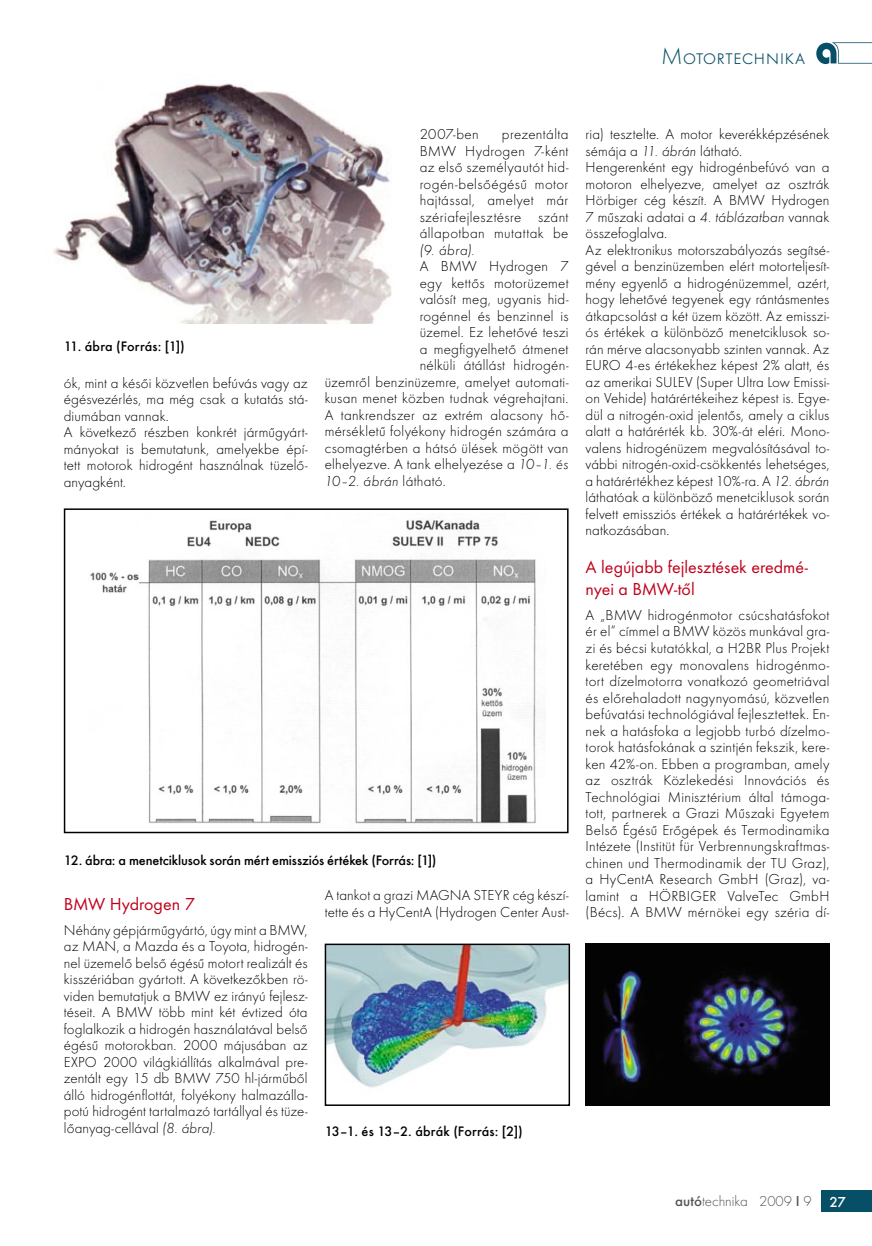
<style>
.page{position:relative;width:872px;height:1246px;background:#fff}
.page>*{position:absolute;margin:0;border:0;box-sizing:border-box;transform-origin:0 0}
.t1{font:300 24px "Futura TOT";color:#074e67}
.t2{font:18px/21.6px "Futura TOT Boo";color:#c0001b}
.t3{font:300 15px/16.5px "Futura TOT";letter-spacing:.005em;color:#000}
.t4{font:300 15px "Futura TOT";letter-spacing:.025em;color:#000}
.t5{font:italic 300 15px "Futura TOT";letter-spacing:.02em;color:#000}
.t6{font:300 15px "Futura TOT";color:#535353}
.t7{font:500 14.25px "Futura TOT";letter-spacing:-.005em;color:#000}
.s1{font-style:italic}
.s2{font-style:normal}
.s3{font-weight:500}
.s4{font-weight:500;color:#fff}
</style>
<div class="page">
<div style="left:821px;top:1191px;width:51px;height:21px;background:#074e67"></div>
<svg style="left:816px;top:42px;width:56px;height:22px"></svg>
<img style="left:53px;top:83px;width:339px;height:241px">
<img style="left:90px;top:520px;width:448px;height:304px">
<div style="left:64px;top:508px;width:504px;height:325px;border:2px solid #000"></div>
<img style="left:328px;top:946px;width:239px;height:142px">
<div style="left:325px;top:943px;width:245px;height:163px;border:2px solid #000"></div>
<img style="left:585px;top:943px;width:244px;height:162px">
<p class="t1" style="left:661px;top:42px;width:145px">Motortechnika</p>
<p class="t7" style="left:64px;top:338px;width:122px">11. ábra (Forrás: [1])</p>
<p class="t3" style="left:64px;top:375px;width:245px">ók, mint a késői közvetlen befúvás vagy az égésvezérlés, ma még csak a kutatás stá&shy;diumában vannak.<br>A következő részben konkrét járműgyárt&shy;mányokat is bemutatunk, amelyekbe épí&shy;tett motorok hidrogént használnak tüzelő&shy;anyagként.</p>
<p class="t3" style="left:420px;top:126px;width:61px">2007-ben</p>
<p class="t4" style="left:502px;top:126px;width:68px">prezentálta</p>
<p class="t4" style="left:420px;top:142px;width:150px">BMW Hydrogen 7-ként</p>
<p class="t4" style="left:420px;top:159px;width:150px">az első személyautót hid-</p>
<p class="t4" style="left:420px;top:175px;width:150px">rogén-belsőégésű motor</p>
<p class="t4" style="left:420px;top:192px;width:150px">hajtással, amelyet már</p>
<p class="t4" style="left:420px;top:208px;width:150px">szériafejlesztésre szánt</p>
<p class="t4" style="left:420px;top:225px;width:150px">állapotban mutattak be</p>
<p class="t5" style="left:420px;top:241px;width:57px">(9. ábra).</p>
<p class="t3" style="left:420px;top:258px;width:150px">A BMW Hydrogen 7</p>
<p class="t3" style="left:420px;top:275px;width:150px">egy kettős motorüzemet</p>
<p class="t3" style="left:420px;top:291px;width:150px">valósít meg, ugyanis hid-</p>
<p class="t3" style="left:420px;top:308px;width:150px">rogénnel és benzinnel is</p>
<p class="t3" style="left:420px;top:324px;width:150px">üzemel. Ez lehetővé teszi</p>
<p class="t3" style="left:420px;top:341px;width:150px">a megfigyelhető átmenet</p>
<p class="t3" style="left:420px;top:357px;width:150px">nélküli átállást hidrogén-</p>
<p class="t3" style="left:325px;top:374px;width:245px">üzemről benzinüzemre, amelyet automati-</p>
<p class="t3" style="left:325px;top:390px;width:245px">kusan menet közben tudnak végrehajtani.</p>
<p class="t3" style="left:325px;top:407px;width:245px">A tankrendszer az extrém alacsony hő-</p>
<p class="t3" style="left:325px;top:423px;width:245px">mérsékletű folyékony hidrogén számára a</p>
<p class="t3" style="left:325px;top:440px;width:245px">csomagtérben a hátsó ülések mögött van</p>
<p class="t3" style="left:325px;top:456px;width:245px">elhelyezve. A tank elhelyezése a <span class="s1">10–1. és</span></p>
<p class="t5" style="left:325px;top:472px;width:123px">10–2. ábrán <span class="s2">látható.</span></p>
<p class="t7" style="left:64px;top:852px;width:374px">12. ábra: a menetciklusok során mért emissziós értékek (Forrás: [1])</p>
<p class="t2" style="left:64px;top:893px;width:133px">BMW Hydrogen 7</p>
<p class="t3" style="left:64px;top:922px;width:245px;text-align:justify">Néhány gépjárműgyártó, úgy mint a BMW, az MAN, a Mazda és a Toyota, hidrogén&shy;nel üzemelő belső égésű motort realizált és kisszériában gyártott. A következőkben rö&shy;viden bemutatjuk a BMW ez irányú fejlesz&shy;téseit. A BMW több mint két évtized óta foglalkozik a hidrogén használatával belső égésű motorokban. 2000 májusában az EXPO 2000 világkiállítás alkalmával pre&shy;zentált egy 15 db BMW 750 hl-járműből álló hidrogénflottát, folyékony halmazálla&shy;potú hidrogént tartalmazó tartállyal és tüze&shy;lőanyag-cellával <span class="s1">(8. ábra).</span></p>
<p class="t3" style="left:325px;top:887px;width:245px">A tankot a grazi MAGNA STEYR cég készí&shy;tette és a HyCentA (Hydrogen Center Aust-</p>
<p class="t7" style="left:325px;top:1122px;width:199px">13–1. és 13–2. ábrák (Forrás: [2])</p>
<p class="t3" style="left:585px;top:126px;width:245px">ria) tesztelte. A motor keverékképzésének sémája a <span class="s1">11. ábrán</span> látható.<br>Hengerenként egy hidrogénbefúvó van a motoron elhelyezve, amelyet az osztrák Hörbiger cég készít. A BMW Hydrogen 7 műszaki adatai a <span class="s1">4. táblázatban</span> vannak összefoglalva.<br>Az elektronikus motorszabályozás segítsé&shy;gével a benzinüzemben elért motorteljesít&shy;mény egyenlő a hidrogénüzemmel, azért, hogy lehetővé tegyenek egy rántásmentes átkapcsolást a két üzem között. Az emisszi&shy;ós értékek a különböző menetciklusok so&shy;rán mérve alacsonyabb szinten vannak. Az EURO 4-es értékekhez képest 2% alatt, és az amerikai SULEV (Super Ultra Low Emissi&shy;on Vehide) határértékeihez képest is. Egye&shy;dül a nitrogén-oxid jelentős, amely a ciklus alatt a határérték kb. 30%-át eléri. Mono&shy;valens hidrogénüzem megvalósításával to&shy;vábbi nitrogén-oxid-csökkentés lehetséges, a határértékhez képest 10%-ra. A <span class="s1">12. ábrán </span>láthatóak a különböző menetciklusok során felvett emissziós értékek a határértékek vo&shy;natkozásában.</p>
<p class="t2" style="left:585px;top:556px;width:224px">A legújabb fejlesztések eredmé&shy;nyei a BMW-től</p>
<p class="t3" style="left:585px;top:607px;width:245px;text-align:justify">A „BMW hidrogénmotor csúcshatásfokot ér el” címmel a BMW közös munkával gra&shy;zi és bécsi kutatókkal, a H2BR Plus Projekt keretében egy monovalens hidrogénmo&shy;tort dízelmotorra vonatkozó geometriával és előrehaladott nagynyomású, közvetlen befúvatási technológiával fejlesztettek. En&shy;nek a hatásfoka a legjobb turbó dízelmo&shy;torok hatásfokának a szintjén fekszik, kere&shy;ken 42%-on. Ebben a programban, amely az osztrák Közlekedési Innovációs és Technológiai Minisztérium által támoga&shy;tott, partnerek a Grazi Műszaki Egyetem Belső Égésű Erőgépek és Termodinamika Intézete (Institüt für Verbrennungskraftmas&shy;chinen und Thermodinamik der TU Graz), a HyCentA Research GmbH (Graz), va&shy;lamint a HÖRBIGER ValveTec GmbH (Bécs). A BMW mérnökei egy széria dí-</p>
<p class="t6" style="left:675px;top:1193px;width:172px"><span class="s3">autó</span>technika 2009 <span class="s3">I</span> 9 <span class="s4">27</span></p>
</div>
